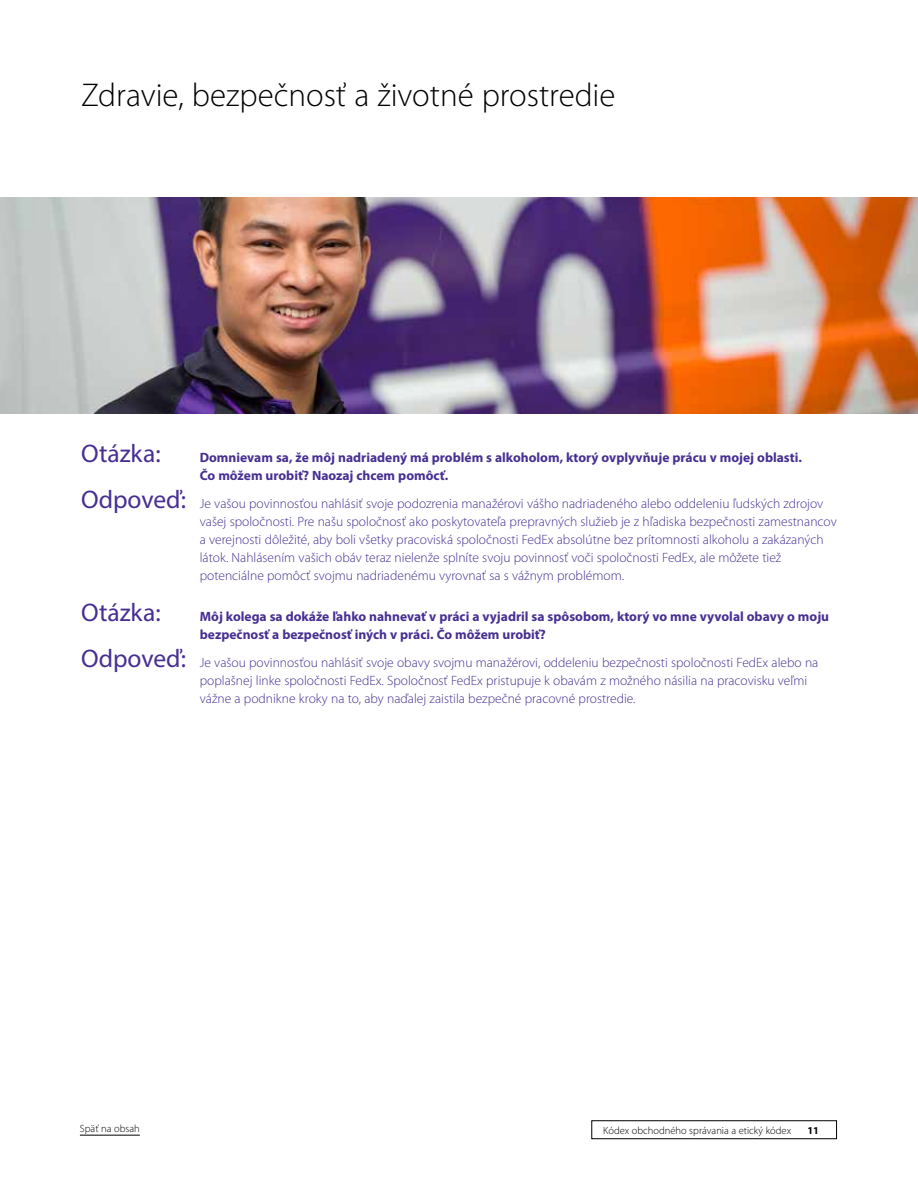
<style>
.page{position:relative;width:918px;height:1188px;background:#fff}
.page>*{position:absolute;margin:0;border:0;box-sizing:border-box;transform-origin:0 0}
.t1{font:300 33px "Myriad Pro";color:#000}
.t2{font:25.5px "Myriad Pro";color:#472f92}
.t3{font:300 13.5px/18px "Myriad Pro";color:#472f92}
.t4{font:700 13.5px/18px "Myriad Pro";color:#472f92}
.t5{font:300 10.5px "Myriad Pro";color:#000}
.t6{font:700 10.5px "Myriad Pro";color:#000}
.s1{font-weight:400;font-size:25.5px}
</style>
<div class="page">
<div style="left:592px;top:1121px;width:245px;height:18px;border:1px solid #000"></div>
<hr style="left:80px;top:1135px;width:60px;height:1px;background:#000">
<img style="left:0;top:198px;width:918px;height:216px">
<h1 class="t1" style="left:81px;top:75px;width:536px">Zdravie, bezpečnosť a životné prostredie</h1>
<h2 class="t2" style="left:81px;top:438px;width:81px">Otázka:</h2>
<p class="t4" style="left:200px;top:448px;width:604px">Domnievam sa, že môj nadriadený má problém s alkoholom, ktorý ovplyvňuje prácu v mojej oblasti.<br>Čo môžem urobiť? Naozaj chcem pomôcť.</p>
<p class="t3" style="left:200px;top:495px;width:639px;text-indent:-119px"><span class="s1">Odpoveď:</span> Je vašou povinnosťou nahlásiť svoje podozrenia manažérovi vášho nadriadeného alebo oddeleniu ľudských zdrojov vašej spoločnosti. Pre našu spoločnosť ako poskytovateľa prepravných služieb je z hľadiska bezpečnosti zamestnancov a verejnosti dôležité, aby boli všetky pracoviská spoločnosti FedEx absolútne bez prítomnosti alkoholu a zakázaných látok. Nahlásením vašich obáv teraz nielenže splníte svoju povinnosť voči spoločnosti FedEx, ale môžete tiež potenciálne pomôcť svojmu nadriadenému vyrovnať sa s vážnym problémom.</p>
<h2 class="t2" style="left:81px;top:597px;width:81px">Otázka:</h2>
<p class="t4" style="left:200px;top:607px;width:631px">Môj kolega sa dokáže ľahko nahnevať v práci a vyjadril sa spôsobom, ktorý vo mne vyvolal obavy o moju bezpečnosť a bezpečnosť iných v práci. Čo môžem urobiť?</p>
<p class="t3" style="left:200px;top:654px;width:620px;text-indent:-119px"><span class="s1">Odpoveď:</span> Je vašou povinnosťou nahlásiť svoje obavy svojmu manažérovi, oddeleniu bezpečnosti spoločnosti FedEx alebo na poplašnej linke spoločnosti FedEx. Spoločnosť FedEx pristupuje k obavám z možného násilia na pracovisku veľmi vážne a podnikne kroky na to, aby naďalej zaistila bezpečné pracovné prostredie.</p>
<p class="t5" style="left:80px;top:1122px;width:61px">Späť na obsah</p>
<p class="t5" style="left:603px;top:1124px;width:190px">Kódex obchodného správania a etický kódex</p>
<p class="t6" style="left:807px;top:1123px;width:13px">11</p>
</div>
